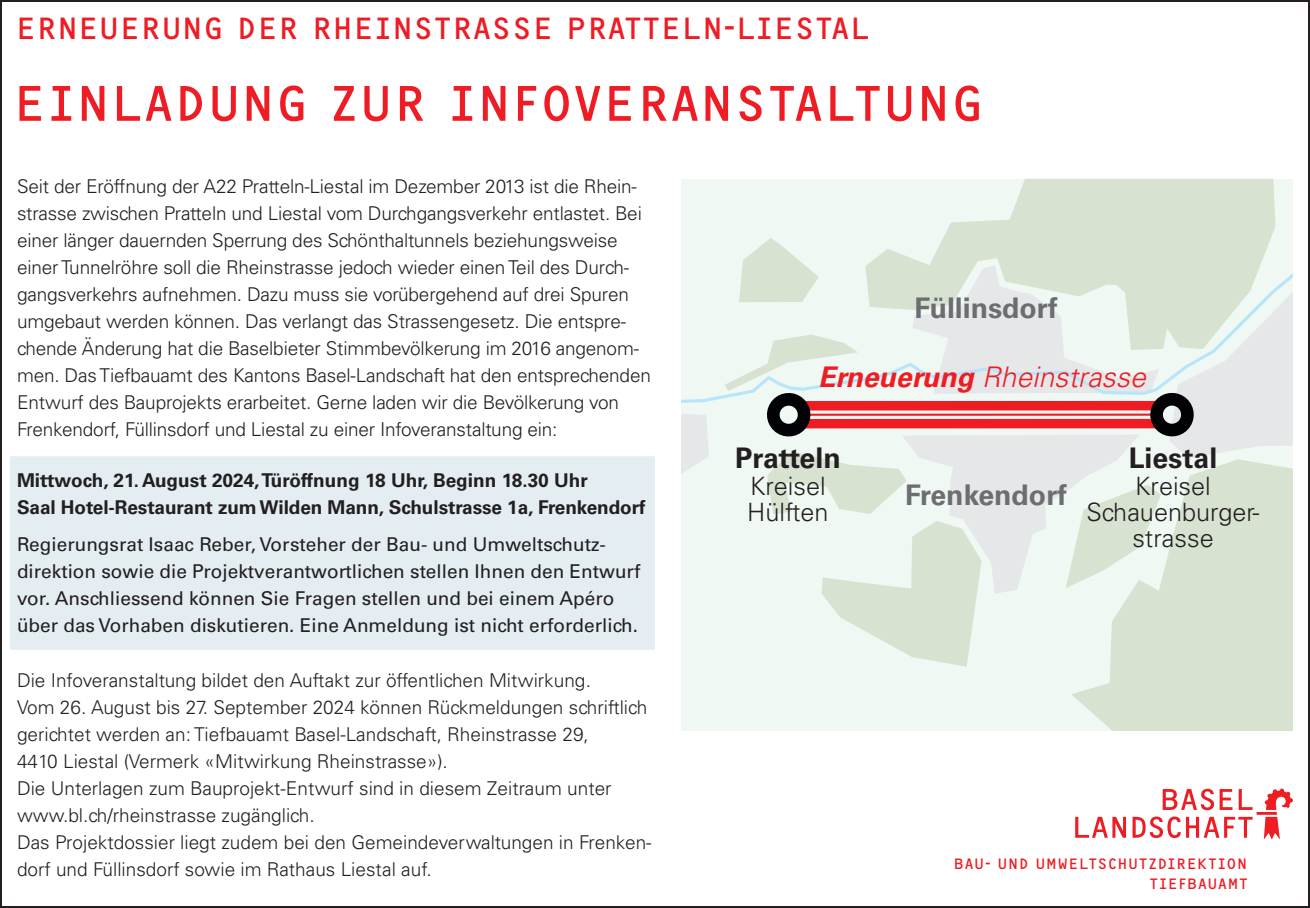
<style>
.page{position:relative;width:1310px;height:908px;background:#fff}
.page>*{position:absolute;margin:0;border:0;box-sizing:border-box;transform-origin:0 0}
.t1{font:52px "OCRF Pro";letter-spacing:.01em;color:#ee1c25}
.t2{font:32px "OCRF Pro";letter-spacing:.01em;color:#ee1c25}
.t3{font:700 28.4px "Univers LT Std";color:#6c6d70}
.t4{font:italic 300 28.4px "Univers LT Std";color:#ee1d23}
.t5{font:700 28.4px "Univers LT Std";color:#231f20}
.t6{font:300 25.2px/26.4px "Univers LT Std";color:#231f20}
.t7{font:300 19px/27px "Univers LT Std";letter-spacing:-.01em;color:#231f20}
.t8{font:19px/27px "Univers LT Std";color:#231f20}
.t9{font:700 19px/27px "Univers LT Std";letter-spacing:-.005em;color:#231f20}
.t10{font:15.8px/19.6px "OCRF Pro";letter-spacing:.035em;color:#ee1d23;text-align:right}
.s1{font-weight:700}
</style>
<div class="page">
<div style="left:681px;top:179px;width:612px;height:551px;background:#f0f8f3"></div>
<svg style="left:681px;top:414px;width:28px;height:60px"></svg>
<svg style="left:950px;top:179px;width:325px;height:45px;fill:#d8e2d1"></svg>
<svg style="left:1071px;top:666px;width:222px;height:64px;background:#dae4d4"></svg>
<svg style="left:681px;top:224px;width:595px;height:179px"></svg>
<svg style="left:724px;top:236px;width:569px;height:430px"></svg>
<div style="left:10px;top:456px;width:645px;height:193px;background:#e4edf2"></div>
<svg style="left:1162px;top:788px;width:70px;height:21px"></svg>
<svg style="left:1238px;top:789px;width:14px;height:20px"></svg>
<svg style="left:1075px;top:816px;width:51px;height:21px"></svg>
<svg style="left:1186px;top:816px;width:66px;height:21px"></svg>
<svg style="left:1132px;top:816px;width:48px;height:21px"></svg>
<svg style="left:1263px;top:816px;width:17px;height:23px"></svg>
<svg style="left:1264px;top:788px;width:29px;height:21px"></svg>
<hr style="left:1256px;top:811px;width:21px;height:3px;background:#ee1d23">
<h2 class="t2" style="left:16px;top:2px;width:856px">ERNEUERUNG DER RHEINSTRASSE PRATTELN-LIESTAL</h2>
<h1 class="t1" style="left:13px;top:61px;width:972px">EINLADUNG ZUR INFOVERANSTALTUNG</h1>
<p class="t7" style="left:17px;top:172px;width:635px">Seit der Eröffnung der A22 Pratteln-Liestal im Dezember 2013 ist die Rhein&shy;strasse zwischen Pratteln und Liestal vom Durchgangsverkehr entlastet. Bei einer länger dauernden Sperrung des Schönthaltunnels beziehungsweise einer Tunnelröhre soll die Rheinstrasse jedoch wieder einen Teil des Durch&shy;gangsverkehrs aufnehmen. Dazu muss sie vorübergehend auf drei Spuren umgebaut werden können. Das verlangt das Strassengesetz. Die entspre&shy;chende Änderung hat die Baselbieter Stimmbevölkerung im 2016 angenom&shy;men. Das Tiefbauamt des Kantons Basel-Landschaft hat den entsprechenden Entwurf des Bauprojekts erarbeitet. Gerne laden wir die Bevölkerung von Frenkendorf, Füllinsdorf und Liestal zu einer Infoveranstaltung ein:</p>
<p class="t9" style="left:17px;top:466px;width:630px">Mittwoch, 21. August 2024, Türöffnung 18 Uhr, Beginn 18.30 Uhr<br>Saal Hotel-Restaurant zum Wilden Mann, Schulstrasse 1a, Frenkendorf</p>
<p class="t8" style="left:17px;top:530px;width:625px">Regierungsrat Isaac Reber, Vorsteher der Bau- und Umweltschutz&shy;direktion sowie die Projektverantwortlichen stellen Ihnen den Entwurf vor. Anschliessend können Sie Fragen stellen und bei einem Apéro über das Vorhaben diskutieren. Eine Anmeldung ist nicht erforderlich.</p>
<p class="t7" style="left:17px;top:666px;width:636px">Die Infoveranstaltung bildet den Auftakt zur öffentlichen Mitwirkung.<br>Vom 26. August bis 27. September 2024 können Rückmeldungen schriftlich gerichtet werden an: Tiefbauamt Basel-Landschaft, Rheinstrasse 29,<br>4410 Liestal (Vermerk «Mitwirkung Rheinstrasse»).<br>Die Unterlagen zum Bauprojekt-Entwurf sind in diesem Zeitraum unter www.bl.ch/rheinstrasse zugänglich.<br>Das Projektdossier liegt zudem bei den Gemeindeverwaltungen in Frenken&shy;dorf und Füllinsdorf sowie im Rathaus Liestal auf.</p>
<h3 class="t3" style="left:914px;top:291px;width:145px">Füllinsdorf</h3>
<h3 class="t4" style="left:818px;top:359px;width:329px"><span class="s1">Erneuerung</span> Rheinstrasse</h3>
<h3 class="t5" style="left:735px;top:441px;width:107px">Pratteln</h3>
<h3 class="t6" style="left:747px;top:472px;width:83px">Kreisel<br>Hülften</h3>
<h3 class="t3" style="left:905px;top:478px;width:163px">Frenkendorf</h3>
<h3 class="t5" style="left:1128px;top:441px;width:90px">Liestal</h3>
<h3 class="t6" style="left:1086px;top:472px;width:175px;text-align:center">Kreisel<br>Schauenburger&shy;strasse</h3>
<p class="t10" style="left:954px;top:851px;width:296px">BAU- UND UMWELTSCHUTZDIREKTION<br>TIEFBAUAMT</p>
</div>
